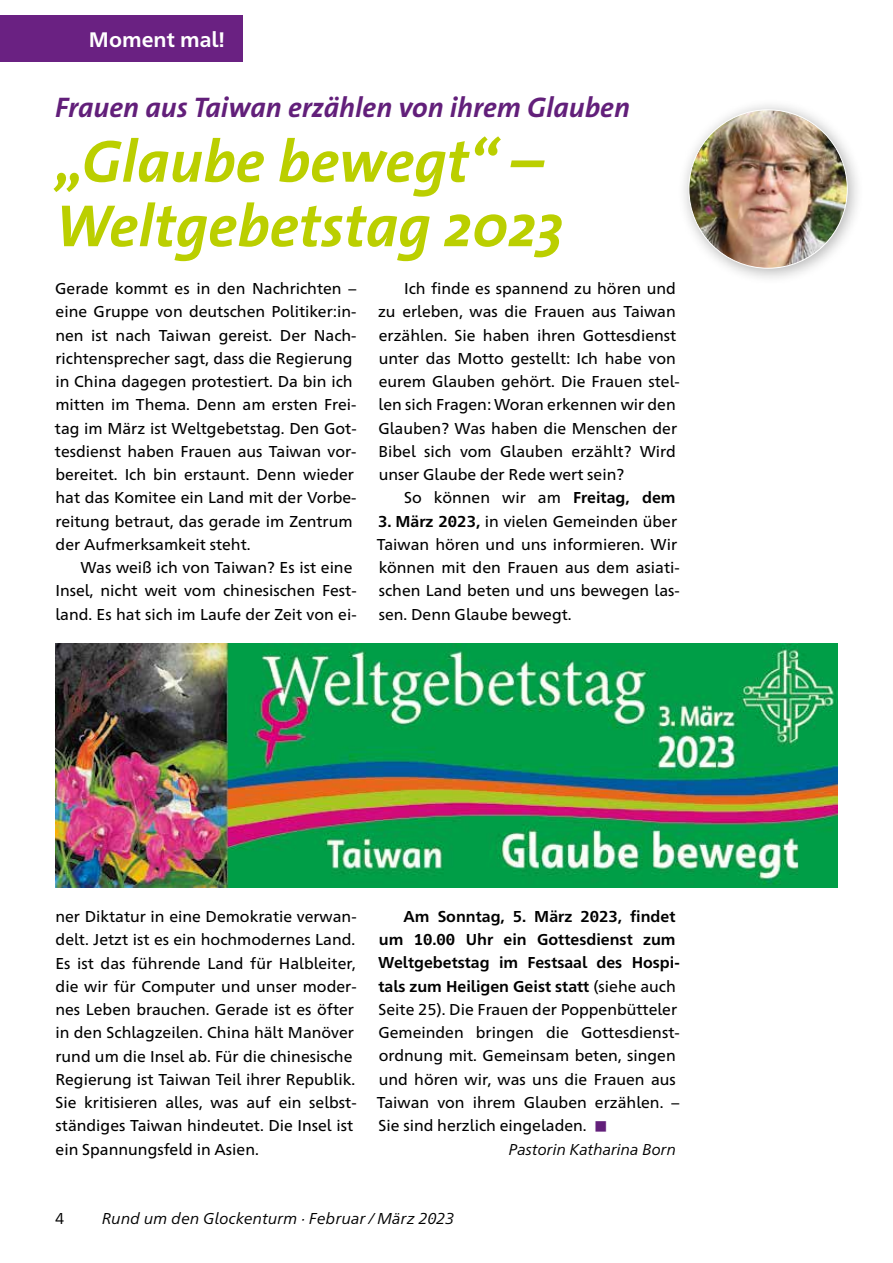
<style>
.page{position:relative;width:893px;height:1263px;background:#fff}
.page>*{position:absolute;margin:0;border:0;box-sizing:border-box;transform-origin:0 0}
.t1{font:italic 700 60px/64.5px "The Sans C5";color:#bbcf00}
.t2{font:italic 700 28.5px "The Sans C5";color:#621f7a}
.t3{font:700 21px "Frutiger Neue 1450 Pro";color:#fff}
.t4{font:15.75px/23.2px "Frutiger Neue 1450 Pro";color:#000}
.t5{font:700 15.75px "Frutiger Neue 1450 Pro";color:#000}
.t6{font:italic 15.75px "Frutiger Neue 1450 Pro";letter-spacing:.005em;color:#000}
.t7{font:15.75px "Frutiger Neue 1450 Pro";color:#000}
.s1{font-weight:700}
.s2{font-weight:400}
.s3{color:#621f7a}
</style>
<div class="page">
<div style="left:678px;top:99px;width:186px;height:186px;background:#000;opacity:.3"></div>
<img style="left:689px;top:110px;width:158px;height:158px">
<div style="left:0;top:15px;width:242px;height:47px;background:#6a2182"></div>
<img style="left:55px;top:643px;width:783px;height:244px">
<h3 class="t3" style="left:89px;top:24px;width:138px">Moment mal!</h3>
<h2 class="t2" style="left:55px;top:89px;width:576px">Frauen aus Taiwan erzählen von ihrem Glauben</h2>
<h1 class="t1" style="left:55px;top:130px;width:510px">„Glaube bewegt“ –<br>Weltgebetstag 2023</h1>
<p class="t4" style="left:55px;top:276px;width:303px">Gerade kommt es in den Nachrichten – eine Gruppe von deutschen Politiker:in&shy;nen ist nach Taiwan gereist. Der Nach&shy;richtensprecher sagt, dass die Regierung in China dagegen protestiert. Da bin ich mitten im Thema. Denn am ersten Frei&shy;tag im März ist Weltgebetstag. Den Got&shy;tesdienst haben Frauen aus Taiwan vor&shy;bereitet. Ich bin erstaunt. Denn wieder hat das Komitee ein Land mit der Vorbe&shy;reitung betraut, das gerade im Zentrum der Aufmerksamkeit steht.</p>
<p class="t4" style="left:55px;top:555px;width:303px;text-indent:25px">Was weiß ich von Taiwan? Es ist eine<br>Insel, nicht weit vom chinesischen Fest&shy;land. Es hat sich im Laufe der Zeit von ei-</p>
<p class="t4" style="left:378px;top:276px;width:303px;text-indent:26px">Ich finde es spannend zu hören und zu erleben, was die Frauen aus Taiwan erzählen. Sie haben ihren Gottesdienst unter das Motto gestellt: Ich habe von eurem Glauben gehört. Die Frauen stel&shy;len sich Fragen: Woran erkennen wir den Glauben? Was haben die Menschen der Bibel sich vom Glauben erzählt? Wird unser Glaube der Rede wert sein?</p>
<p class="t4" style="left:404px;top:485px;width:273px">So können wir am <span class="s1">Freitag, dem</span></p>
<p class="t4" style="left:377px;top:508px;width:304px"><span class="s1">3. März 2023,</span> in vielen Gemeinden über Taiwan hören und uns informieren. Wir können mit den Frauen aus dem asiati&shy;schen Land beten und uns bewegen las&shy;sen. Denn Glaube bewegt.</p>
<p class="t4" style="left:55px;top:903px;width:303px">ner Diktatur in eine Demokratie verwan&shy;delt. Jetzt ist es ein hochmodernes Land.<br>Es ist das führende Land für Halbleiter, die wir für Computer und unser moder&shy;nes Leben brauchen. Gerade ist es öfter in den Schlagzeilen. China hält Manöver rund um die Insel ab. Für die chinesische Regierung ist Taiwan Teil ihrer Republik.<br>Sie kritisieren alles, was auf ein selbst&shy;ständiges Taiwan hindeutet. Die Insel ist ein Spannungsfeld in Asien.</p>
<p class="t5" style="left:403px;top:905px;width:274px">Am Sonntag, 5. März 2023, findet</p>
<p class="t5" style="left:379px;top:928px;width:298px">um 10.00 Uhr ein Gottesdienst zum</p>
<p class="t5" style="left:378px;top:951px;width:303px">Weltgebetstag im Festsaal des Hospi-</p>
<p class="t5" style="left:378px;top:975px;width:299px">tals zum Heiligen Geist statt <span class="s2">(siehe auch</span></p>
<p class="t4" style="left:379px;top:996px;width:300px">Seite 25). Die Frauen der Poppenbütteler</p>
<p class="t4" style="left:378px;top:1020px;width:303px">Gemeinden bringen die Gottesdienst-</p>
<p class="t4" style="left:379px;top:1043px;width:298px">ordnung mit. Gemeinsam beten, singen</p>
<p class="t4" style="left:379px;top:1066px;width:299px">und hören wir, was uns die Frauen aus</p>
<p class="t4" style="left:377px;top:1089px;width:304px">Taiwan von ihrem Glauben erzählen. –</p>
<p class="t4" style="left:379px;top:1113px;width:231px">Sie sind herzlich eingeladen. <span class="s3">■</span></p>
<p class="t6" style="left:509px;top:1138px;width:169px">Pastorin Katharina Born</p>
<p class="t7" style="left:55px;top:1207px;width:11px">4</p>
<p class="t6" style="left:102px;top:1207px;width:354px">Rund um den Glockenturm · Februar /März 2023</p>
</div>
